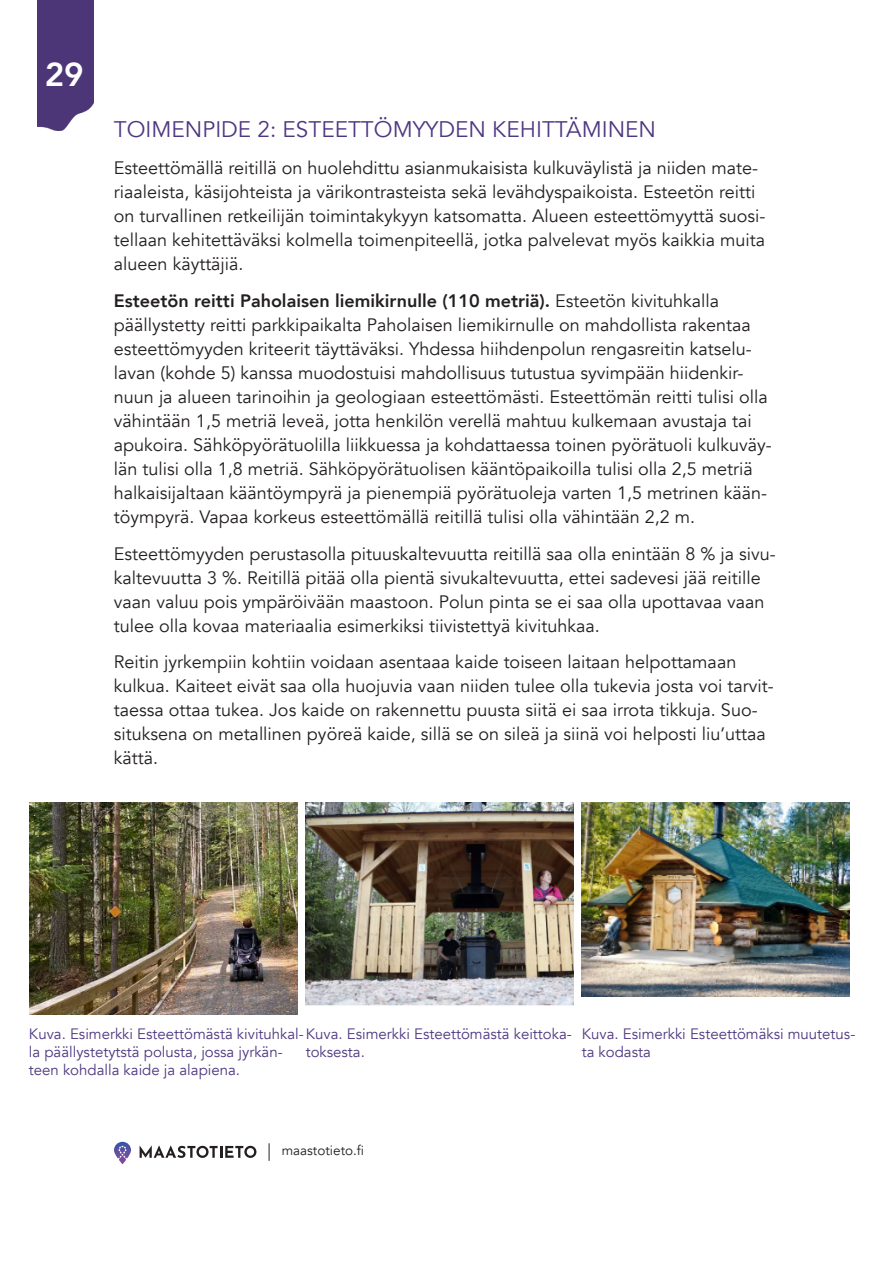
<style>
.page{position:relative;width:893px;height:1263px;background:#fff}
.page>*{position:absolute;margin:0;border:0;box-sizing:border-box;transform-origin:0 0}
.t1{font:800 33px "Avenir";color:#fff}
.Väliotsikko_1{font:22.5px "Avenir";color:#4e3781}
.Väliotsikko_1-2{font:18px/24px "Avenir";color:#231f20}
.Väliotsikko_2{font:15px/18px "Avenir";color:#4e3781}
.t2{font:13.5px "Avenir";color:#231f20}
.s1{font-weight:800}
</style>
<div class="page">
<svg style="left:114px;top:1142px;width:17px;height:22px"></svg>
<svg style="left:140px;top:1145px;width:116px;height:13px"></svg>
<svg style="left:269px;top:1143px;width:1px;height:18px"></svg>
<img style="left:37px;top:0;width:56px;height:131px">
<img style="left:30px;top:802px;width:268px;height:213px">
<img style="left:306px;top:802px;width:268px;height:204px">
<img style="left:582px;top:802px;width:268px;height:195px">
<h1 class="t1" style="left:45px;top:49px;width:41px">29</h1>
<p class="Väliotsikko_1" style="left:114px;top:116px;width:544px">TOIMENPIDE 2: ESTEETTÖMYYDEN KEHITTÄMINEN</p>
<p class="Väliotsikko_1-2" style="left:114px;top:156px;width:653px">Esteettömällä reitillä on huolehdittu asianmukaisista kulkuväylistä ja niiden mate&shy;riaaleista, käsijohteista ja värikontrasteista sekä levähdyspaikoista. Esteetön reitti on turvallinen retkeilijän toimintakykyyn katsomatta. Alueen esteettömyyttä suosi&shy;tellaan kehitettäväksi kolmella toimenpiteellä, jotka palvelevat myös kaikkia muita alueen käyttäjiä.</p>
<p class="Väliotsikko_1-2" style="left:114px;top:289px;width:659px"><span class="s1">Esteetön reitti Paholaisen liemikirnulle (110 metriä).</span> Esteetön kivituhkalla päällystetty reitti parkkipaikalta Paholaisen liemikirnulle on mahdollista rakentaa esteettömyyden kriteerit täyttäväksi. Yhdessa hiihdenpolun rengasreitin katselu&shy;lavan (kohde 5) kanssa muodostuisi mahdollisuus tutustua syvimpään hiidenkir&shy;nuun ja alueen tarinoihin ja geologiaan esteettömästi. Esteettömän reitti tulisi olla vähintään 1,5 metriä leveä, jotta henkilön verellä mahtuu kulkemaan avustaja tai apukoira. Sähköpyörätuolilla liikkuessa ja kohdattaessa toinen pyörätuoli kulkuväy&shy;län tulisi olla 1,8 metriä. Sähköpyörätuolisen kääntöpaikoilla tulisi olla 2,5 metriä halkaisijaltaan kääntöympyrä ja pienempiä pyörätuoleja varten 1,5 metrinen kään&shy;töympyrä. Vapaa korkeus esteettömällä reitillä tulisi olla vähintään 2,2 m.</p>
<p class="Väliotsikko_1-2" style="left:114px;top:542px;width:663px">Esteettömyyden perustasolla pituuskaltevuutta reitillä saa olla enintään 8 % ja sivu&shy;kaltevuutta 3 %. Reitillä pitää olla pientä sivukaltevuutta, ettei sadevesi jää reitille vaan valuu pois ympäröivään maastoon. Polun pinta se ei saa olla upottavaa vaan tulee olla kovaa materiaalia esimerkiksi tiivistettyä kivituhkaa.</p>
<p class="Väliotsikko_1-2" style="left:114px;top:650px;width:661px">Reitin jyrkempiin kohtiin voidaan asentaaa kaide toiseen laitaan helpottamaan kulkua. Kaiteet eivät saa olla huojuvia vaan niiden tulee olla tukevia josta voi tarvit&shy;taessa ottaa tukea. Jos kaide on rakennettu puusta siitä ei saa irrota tikkuja. Suo&shy;situksena on metallinen pyöreä kaide, sillä se on sileä ja siinä voi helposti liu’uttaa kättä.</p>
<p class="Väliotsikko_2" style="left:29px;top:1025px;width:544px">Kuva. Esimerkki Esteettömästä kivituhkal-Kuva. Esimerkki Esteettömästä keittoka&shy;la päällystetytstä polusta, jossa jyrkän-<br>teen kohdalla kaide ja alapiena.</p>
<p class="Väliotsikko_2" style="left:306px;top:1043px;width:61px">toksesta.</p>
<p class="Väliotsikko_2" style="left:582px;top:1025px;width:275px">Kuva. Esimerkki Esteettömäksi muutetus&shy;ta kodasta</p>
<p class="t2" style="left:282px;top:1142px;width:84px">maastotieto.fi</p>
</div>
